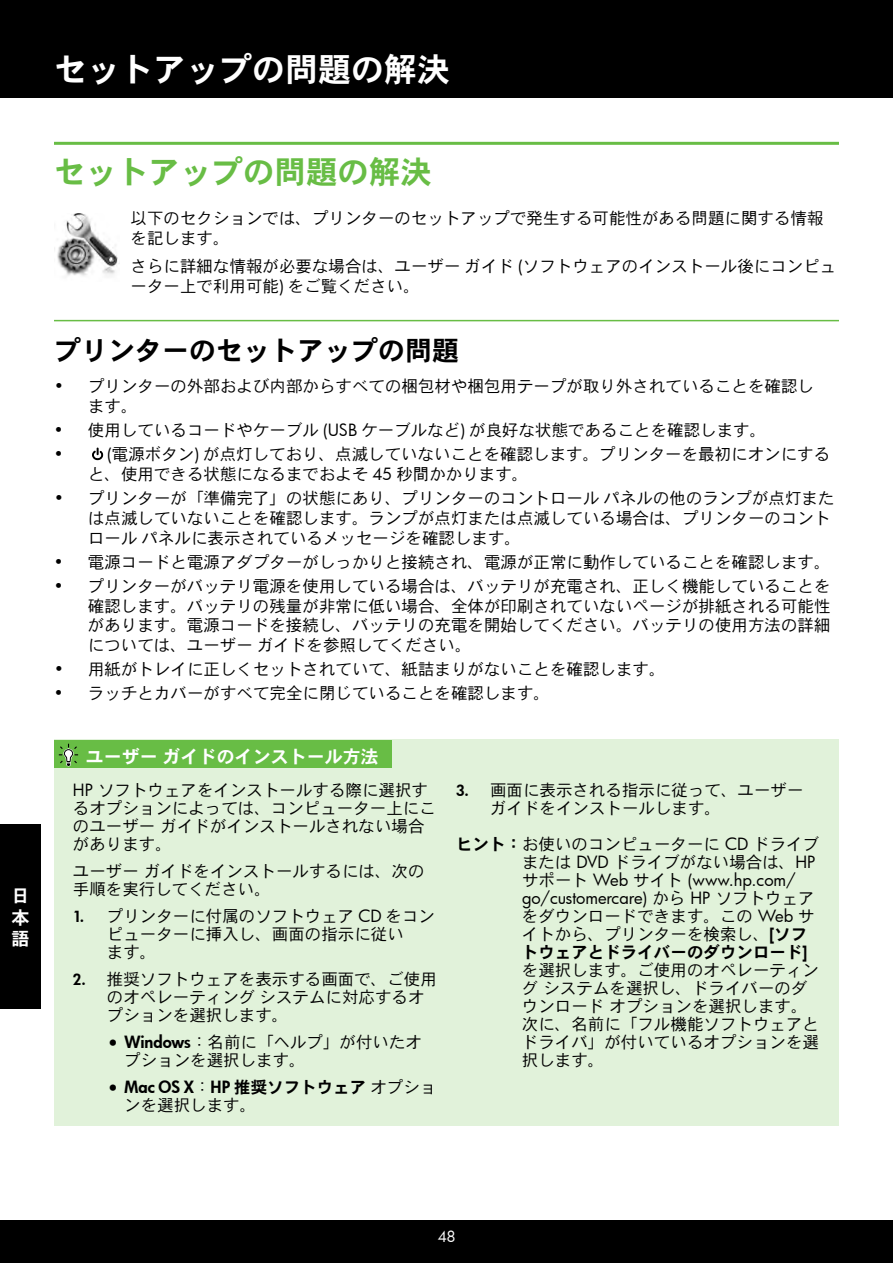
<style>
.page{position:relative;width:893px;height:1263px;background:#fff}
.page>*{position:absolute;margin:0;border:0;box-sizing:border-box;transform-origin:0 0}
.t1{font:33px "DFHS Gothic W7 WIN RKSJ H";color:#fff}
.t2{font:31.5px "DFHS Gothic W7 WIN RKSJ H";color:#68bd45}
.t3{font:27px "DFHS Gothic W7 WIN RKSJ H";color:#000}
.t4{font:18px/21.6px "DFHS Gothic W7 WIN RKSJ H";color:#fff;text-align:justify}
.t5{font:16.5px/18px "DFHS Gothic W3 WIN RKSJ H";color:#000}
.t6{font:16.5px/18px "Futura Bk";color:#000}
.t7{font:16.5px "Futura Hv";color:#000}
.t8{font:16.5px "DFHS Gothic W7 WIN RKSJ H";color:#000}
.t9{font:15px "Futura Bk";color:#fff}
.s1{font-family:"Futura Bk"}
.s2{font-family:"Futura Hv";font-size:15px}
.s3{font-family:"Futura Bk";font-size:21px}
.s4{font-family:"Futura Hv"}
.s5{font-family:"DFHS Gothic W3 WIN RKSJ H"}
.s6{font-family:"DFHS Gothic W7 WIN RKSJ H"}
</style>
<div class="page">
<div style="left:0;top:1220px;width:893px;height:43px;background:#000"></div>
<div style="left:0;top:0;width:893px;height:98px;background:#000"></div>
<div style="left:0;top:824px;width:40px;height:185px;background:#000"></div>
<hr style="left:54px;top:142px;width:785px;height:3px;background:#68bd45">
<hr style="left:54px;top:320px;width:785px;height:1px;background:#68bd45">
<img style="left:54px;top:213px;width:64px;height:63px">
<svg style="left:92px;top:448px;width:11px;height:12px"></svg>
<div style="left:54px;top:739px;width:785px;height:386px;background:#e1f2da"></div>
<div style="left:54px;top:741px;width:337px;height:27px;background:#68bd45"></div>
<svg style="left:58px;top:743px;width:21px;height:24px"></svg>
<h1 class="t1" style="left:54px;top:53px;width:397px">セットアップの問題の解決</h1>
<p class="t4" style="left:11px;top:885px;width:19px">日本語</p>
<h2 class="t2" style="left:54px;top:156px;width:379px">セットアップの問題の解決</h2>
<p class="t5" style="left:131px;top:208px;width:695px;line-height:19.8px">以下のセクションでは、プリンターのセットアップで発生する可能性がある問題に関する情報を記します。</p>
<p class="t5" style="left:131px;top:256px;width:707px;line-height:19.8px">さらに詳細な情報が必要な場合は、ユーザーガイド <span class="s1">(</span>ソフトウェアのインストール後にコンピューター上で利用可能<span class="s1">)</span> をご覧ください。</p>
<h3 class="t3" style="left:54px;top:336px;width:406px">プリンターのセットアップの問題</h3>
<p class="t5" style="left:88px;top:376px;width:728px;line-height:19.8px;text-indent:-34px"><span class="s1">•</span> プリンターの外部および内部からすべての梱包材や梱包用テープが取り外されていることを確認します。</p>
<p class="t5" style="left:54px;top:421px;width:714px"><span class="s1">•</span> 使用しているコードやケーブル <span class="s1">(USB</span> ケーブルなど<span class="s1">)</span> が良好な状態であることを確認します。</p>
<p class="t6" style="left:54px;top:445px;width:11px">•</p>
<p class="t5" style="left:88px;top:444px;width:744px;line-height:19.8px;text-indent:19px"><span class="s1">(</span>電源ボタン<span class="s1">)</span> が点灯しており、点滅していないことを確認します。プリンターを最初にオンにすると、使用できる状態になるまでおよそ <span class="s1">45</span> 秒間かかります。</p>
<p class="t5" style="left:88px;top:488px;width:748px;line-height:19.8px;text-indent:-34px"><span class="s1">•</span> プリンターが「準備完了」の状態にあり、プリンターのコントロールパネルの他のランプが点灯または点滅していないことを確認します。ランプが点灯または点滅している場合は、プリンターのコントロールパネルに表示されているメッセージを確認します。</p>
<p class="t5" style="left:54px;top:553px;width:778px"><span class="s1">•</span> 電源コードと電源アダプターがしっかりと接続され、電源が正常に動作していることを確認します。</p>
<p class="t5" style="left:88px;top:576px;width:744px;line-height:19.8px;text-align:justify;text-indent:-34px"><span class="s1">•</span> プリンターがバッテリ電源を使用している場合は、バッテリが充電され、正しく機能していることを確認します。バッテリの残量が非常に低い場合、全体が印刷されていないページが排紙される可能性があります。電源コードを接続し、バッテリの充電を開始してください。バッテリの使用方法の詳細については、ユーザーガイドを参照してください。</p>
<p class="t5" style="left:54px;top:660px;width:613px"><span class="s1">•</span> 用紙がトレイに正しくセットされていて、紙詰まりがないことを確認します。</p>
<p class="t5" style="left:54px;top:684px;width:498px"><span class="s1">•</span> ラッチとカバーがすべて完全に閉じていることを確認します。</p>
<p class="t4" style="left:86px;top:746px;width:295px">ユーザーガイドのインストール方法</p>
<p class="t5" style="left:73px;top:780px;width:364px"><span class="s1">HP</span> ソフトウェアをインストールする際に選択するオプションによっては、コンピューター上にこのユーザーガイドがインストールされない場合があります。</p>
<p class="t5" style="left:73px;top:861px;width:353px">ユーザーガイドをインストールするには、次の手順を実行してください。</p>
<p class="t5" style="left:107px;top:906px;width:330px;text-indent:-34px"><span class="s2">1.</span> プリンターに付属のソフトウェア <span class="s1">CD</span> をコンピューターに挿入し、画面の指示に従い<br>ます。</p>
<p class="t5" style="left:107px;top:969px;width:332px;text-indent:-34px"><span class="s2">2.</span> 推奨ソフトウェアを表示する画面で、ご使用のオペレーティングシステムに対応するオプションを選択します。</p>
<p class="t5" style="left:124px;top:1032px;width:299px;text-indent:-17px"><span class="s3">•</span> <span class="s4">Windows</span>：名前に「ヘルプ」が付いたオプションを選択します。</p>
<p class="t7" style="left:107px;top:1075px;width:331px"><span class="s3">•</span> Mac OS X<span class="s5">：</span>HP <span class="s6">推奨ソフトウェア</span><span class="s5">オプショ</span></p>
<p class="t5" style="left:124px;top:1095px;width:133px">ンを選択します。</p>
<p class="t5" style="left:490px;top:780px;width:315px;text-indent:-34px"><span class="s2">3.</span> 画面に表示される指示に従って、ユーザーガイドをインストールします。</p>
<p class="t5" style="left:456px;top:834px;width:365px;text-align:right"><span class="s6">ヒント：</span>お使いのコンピューターに <span class="s1">CD</span> ドライブまたは <span class="s1">DVD</span> ドライブがない場合は、<span class="s1">HP</span></p>
<p class="t6" style="left:522px;top:870px;width:294px"><span class="s5">サポート</span> Web <span class="s5">サイト</span> (www.hp.com/ go/customercare) <span class="s5">から</span> HP <span class="s5">ソフトウェア</span></p>
<p class="t5" style="left:522px;top:906px;width:294px">をダウンロードできます。この <span class="s1">Web</span> サイトから、プリンターを検索し、<span class="s4">[</span><span class="s6">ソフ</span></p>
<p class="t8" style="left:522px;top:943px;width:287px">トウェアとドライバーのダウンロード<span class="s4">]</span></p>
<p class="t5" style="left:522px;top:960px;width:298px">を選択します。ご使用のオペレーティングシステムを選択し、ドライバーのダウンロードオプションを選択します。次に、名前に「フル機能ソフトウェアとドライバ」が付いているオプションを選択します。</p>
<p class="t9" style="left:438px;top:1226px;width:20px">48</p>
</div>
